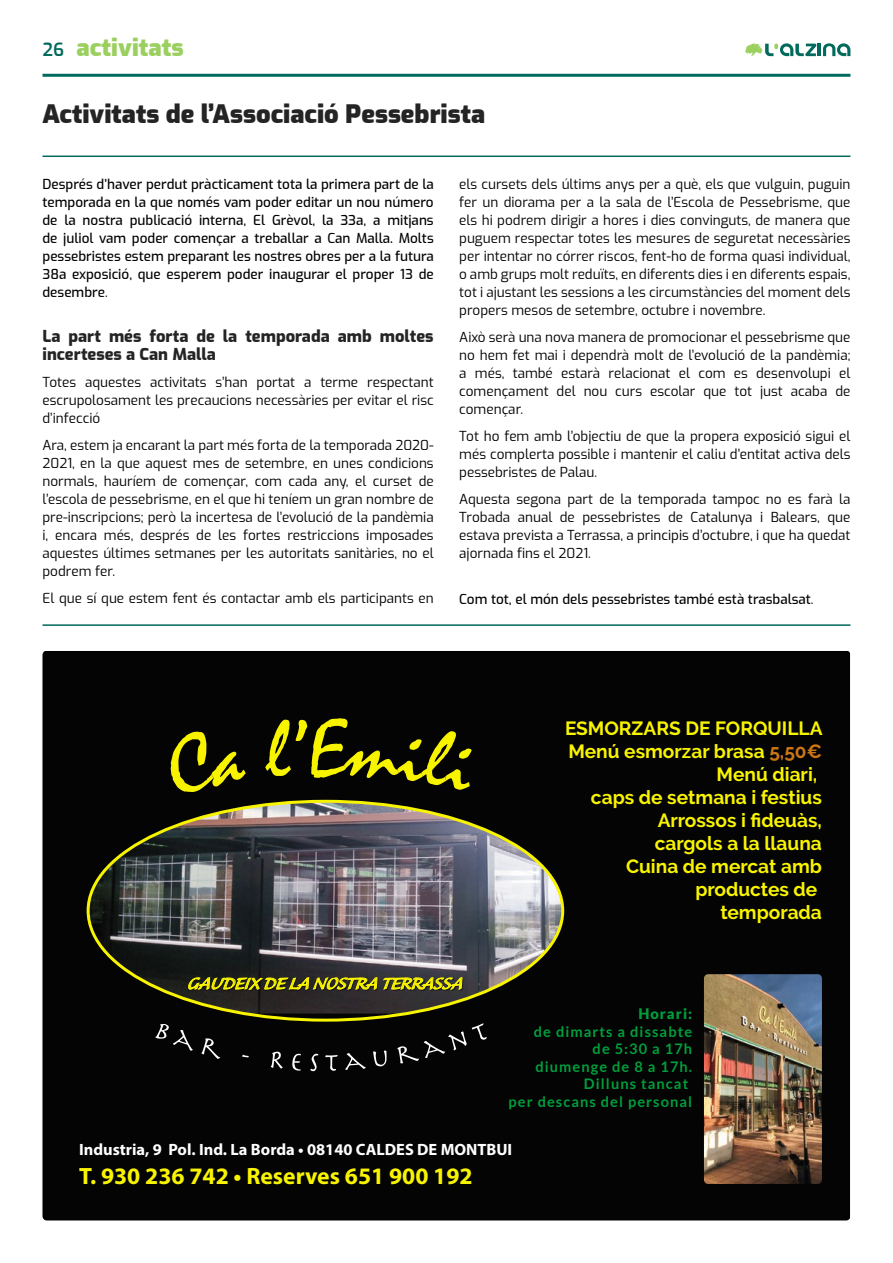
<style>
.page{position:relative;width:893px;height:1263px;background:#fff}
.page>*{position:absolute;margin:0;border:0;box-sizing:border-box;transform-origin:0 0}
.t1{font:900 25.5px "Exo";color:#242424}
.t2{font:900 24px "Exo";color:#9bd060}
.t3{font:700 23.7px "Myriad Pro";color:#f8f400}
.t4{font:19.95px "Alexa Std";color:#f8f400}
.t5{font:700 19.05px/23px "Raleway";color:#f8f400;text-align:right}
.t6{font:600 18px "Exo";color:#006a5c}
.PH2{font:800 16.5px/18px "Exo";color:#242424}
.t7{font:700 16.35px "Myriad Pro";color:#fff}
.t8{font:700 14.55px/17.5px "Lato";letter-spacing:.075em;color:#009f3c;text-align:right}
.t9{font:13.5px/18px "Exo";color:#000;text-align:justify}
.t10{font:500 13.5px/18px "Exo";color:#000;text-align:justify}
.s1{font-weight:400}
.s2{color:#cc7515}
.s3{font-weight:900}
</style>
<div class="page">
<svg style="left:745px;top:43px;width:105px;height:13px"></svg>
<hr style="left:43px;top:156px;width:807px;height:1px;background:#006a5c">
<hr style="left:43px;top:74px;width:807px;height:3px;background:#006a5c">
<hr style="left:43px;top:624px;width:807px;height:2px;background:#006a5c">
<div style="left:43px;top:651px;width:807px;height:569px;background:#040404"></div>
<img style="left:88px;top:801px;width:475px;height:212px">
<img style="left:704px;top:974px;width:118px;height:210px">
<img style="left:152px;top:970px;width:347px;height:40px">
<svg style="left:188px;top:977px;width:275px;height:21px;background:#5b591c"></svg>
<svg style="left:171px;top:732px;width:75px;height:60px;background:#4d4c02"></svg>
<svg style="left:265px;top:718px;width:207px;height:72px;background:#3c3b03"></svg>
<svg style="left:155px;top:1024px;width:38px;height:27px"></svg>
<svg style="left:201px;top:1038px;width:19px;height:21px"></svg>
<svg style="left:242px;top:1055px;width:7px;height:2px"></svg>
<svg style="left:271px;top:1052px;width:12px;height:16px"></svg>
<svg style="left:292px;top:1054px;width:9px;height:16px"></svg>
<svg style="left:311px;top:1054px;width:7px;height:17px"></svg>
<svg style="left:325px;top:1055px;width:13px;height:16px"></svg>
<svg style="left:345px;top:1053px;width:21px;height:17px"></svg>
<svg style="left:373px;top:1050px;width:13px;height:16px"></svg>
<svg style="left:397px;top:1023px;width:90px;height:40px;background:#181818"></svg>
<p class="t6" style="left:43px;top:36px;width:23px">26</p>
<p class="t2" style="left:77px;top:29px;width:109px">activitats</p>
<h1 class="t1" style="left:43px;top:94px;width:444px">Activitats de l’Associació Pessebrista</h1>
<p class="t10" style="left:43px;top:174px;width:393px">Després d’haver perdut pràcticament tota la primera part de la temporada en la que només vam poder editar un nou número de la nostra publicació interna, El Grèvol, la 33a, a mitjans de juliol vam poder començar a treballar a Can Malla. Molts pessebristes estem preparant les nostres obres per a la futura 38a exposició, que esperem poder inaugurar el proper 13 de desembre<span class="s1">.</span></p>
<p class="PH2" style="left:43px;top:326px;width:393px">La part més forta de la temporada amb moltes incerteses a Can Malla</p>
<p class="t9" style="left:43px;top:373px;width:393px">Totes aquestes activitats s’han portat a terme respectant escrupolosament les precaucions necessàries per evitar el risc d’infecció</p>
<p class="t9" style="left:43px;top:436px;width:393px">Ara, estem ja encarant la part més forta de la temporada 2020- 2021, en la que aquest mes de setembre, en unes condicions normals, hauríem de començar, com cada any, el curset de l’escola de pessebrisme, en el que hi teníem un gran nombre de pre-inscripcions; però la incertesa de l’evolució de la pandèmia i, encara més, després de les fortes restriccions imposades aquestes últimes setmanes per les autoritats sanitàries, no el podrem fer.</p>
<p class="t9" style="left:43px;top:589px;width:393px">El que sí que estem fent és contactar amb els participants en</p>
<p class="t9" style="left:459px;top:175px;width:393px">els cursets dels últims anys per a què, els que vulguin, puguin fer un diorama per a la sala de l’Escola de Pessebrisme, que els hi podrem dirigir a hores i dies convinguts, de manera que puguem respectar totes les mesures de seguretat necessàries per intentar no córrer riscos, fent-ho de forma quasi individual, o amb grups molt reduïts, en diferents dies i en diferents espais, tot i ajustant les sessions a les circumstàncies del moment dels propers mesos de setembre, octubre i novembre.</p>
<p class="t9" style="left:459px;top:328px;width:393px">Això serà una nova manera de promocionar el pessebrisme que no hem fet mai i dependrà molt de l’evolució de la pandèmia; a més, també estarà relacionat el com es desenvolupi el començament del nou curs escolar que tot just acaba de començar.</p>
<p class="t9" style="left:459px;top:427px;width:393px">Tot ho fem amb l’objectiu de que la propera exposició sigui el més complerta possible i mantenir el caliu d’entitat activa dels pessebristes de Palau.</p>
<p class="t9" style="left:459px;top:490px;width:393px">Aquesta segona part de la temporada tampoc no es farà la Trobada anual de pessebristes de Catalunya i Balears, que estava prevista a Terrassa, a principis d’octubre, i que ha quedat ajornada fins el 2021.</p>
<p class="t10" style="left:459px;top:589px;width:356px">Com tot, el món dels pessebristes també està trasbalsat<span class="s1">.</span></p>
<p class="t5" style="left:565px;top:717px;width:259px">ESMORZARS DE FORQUILLA<br>Menú esmorzar brasa <span class="s2">5,50€<br></span>Menú diari,<br>caps de setmana i festius<br>Arrossos i fideuàs,<br>cargols a la llauna<br>Cuina de mercat amb productes de<br>temporada</p>
<p class="t4" style="left:188px;top:974px;width:276px">GAUDEIX DE LA NOSTRA TERRASSA</p>
<p class="t8" style="left:509px;top:1005px;width:185px"><span class="s3">Horari:<br></span>de dimarts a dissabte<br>de 5:30 a 17h<br>diumenge de 8 a 17h.<br>Dilluns tancat<br>per descans del personal</p>
<p class="t7" style="left:79px;top:1139px;width:435px">Industria, 9 Pol. Ind. La Borda • 08140 CALDES DE MONTBUI</p>
<p class="t3" style="left:79px;top:1160px;width:395px">T. 930 236 742 • Reserves 651 900 192</p>
</div>
